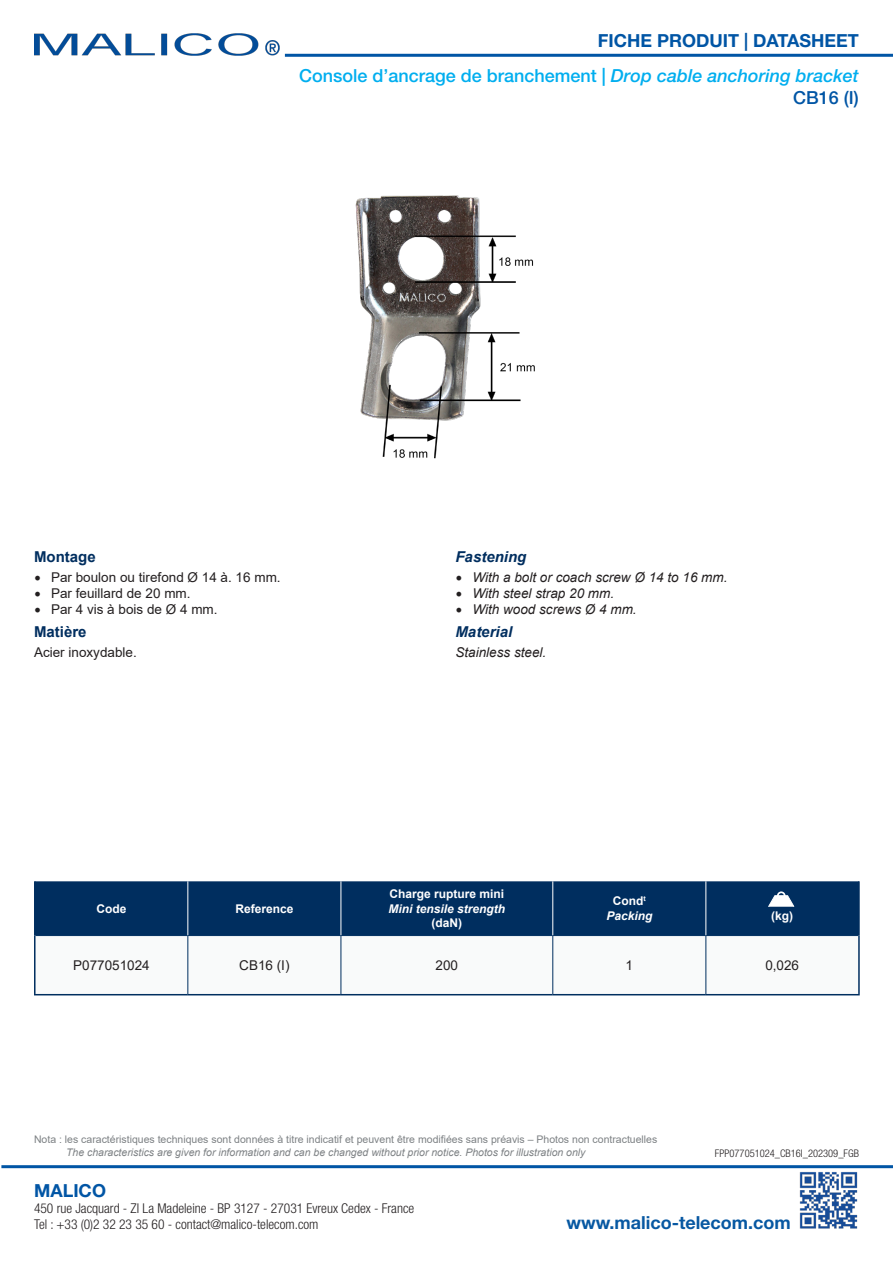
<style>
.page{position:relative;width:893px;height:1263px;background:#fff}
.page>*{position:absolute;margin:0;border:0;box-sizing:border-box;transform-origin:0 0}
.t1{font:500 18px "Helvetica Neue LT Std";color:#00aeef}
.t2{font:700 18px "Helvetica Neue LT Std";color:#0155a5}
.t3{font:700 18px "Helvetica Neue LT Std";color:#0758a2}
.t4{font:500 18px "Helvetica Neue LT Std";color:#0155a5}
.Texte_GB{font:italic 700 15px "Arial";color:#002e5f}
.Sous_titre_F{font:700 15px "Arial";color:#002e5f}
.t5{font:13.5px "Arial";color:#231f20}
.t6{font:300 condensed 13.5px/16.2px "Helvetica Neue LT Std";color:#231f20}
.t7{font:italic 13.5px "Arial";color:#231f20}
.Entete_Tableau{font:700 12px "Arial";color:#fff}
.Entete_Tableau-2{font:italic 700 12px "Arial";color:#fff}
.t8{font:10.5px "Arial";color:#7d8184}
.t9{font:italic 10.5px "Arial";color:#7d8184}
.t10{font:300 condensed 10.5px "Helvetica Neue LT Std";color:#231f20}
.s1{font-style:italic}
.s2{font-family:"Minion Pro";font-size:18px}
.s3{font-family:"Minion Pro";font-style:normal;font-size:18px}
</style>
<div class="page">
<img style="left:34px;top:34px;width:245px;height:22px">
<hr style="left:285px;top:54px;width:608px;height:3px;background:#0155a5">
<hr style="left:1px;top:1165px;width:892px;height:3px;background:#0155a5">
<img style="left:799px;top:1172px;width:59px;height:57px">
<svg style="left:36px;top:936px;width:822px;height:58px"></svg>
<hr style="left:36px;top:935px;width:152px;height:1px;background:#002e5f">
<hr style="left:188px;top:935px;width:153px;height:1px;background:#002e5f">
<hr style="left:341px;top:935px;width:212px;height:1px;background:#002e5f">
<hr style="left:553px;top:935px;width:153px;height:1px;background:#002e5f">
<hr style="left:706px;top:935px;width:152px;height:1px;background:#002e5f">
<hr style="left:34px;top:935px;width:2px;height:59px;background:#002e5f">
<hr style="left:187px;top:936px;width:1px;height:58px;background:#002e5f">
<hr style="left:341px;top:936px;width:1px;height:58px;background:#002e5f">
<hr style="left:552px;top:936px;width:1px;height:58px;background:#002e5f">
<hr style="left:705px;top:936px;width:1px;height:58px;background:#002e5f">
<hr style="left:34px;top:881px;width:2px;height:54px;background:#002e5f">
<hr style="left:34px;top:994px;width:154px;height:1px;background:#002e5f">
<hr style="left:188px;top:994px;width:153px;height:1px;background:#002e5f">
<hr style="left:341px;top:994px;width:212px;height:1px;background:#002e5f">
<hr style="left:553px;top:994px;width:153px;height:1px;background:#002e5f">
<hr style="left:706px;top:994px;width:154px;height:1px;background:#002e5f">
<hr style="left:858px;top:881px;width:2px;height:54px;background:#002e5f">
<hr style="left:858px;top:935px;width:2px;height:59px;background:#002e5f">
<div style="left:35px;top:881px;width:824px;height:54px;background:#002e5f"></div>
<div style="left:777px;top:891px;width:8px;height:9px;border:2px solid #fff;border-radius:50%"></div>
<img style="left:355px;top:195px;width:180px;height:264px">
<p class="t2" style="left:598px;top:29px;width:263px">FICHE PRODUIT | DATASHEET</p>
<p class="t1" style="left:299px;top:65px;width:561px">Console d’ancrage de branchement | <span class="s1">Drop cable anchoring bracket</span></p>
<p class="t4" style="left:793px;top:87px;width:67px">CB16 (I)</p>
<p class="Sous_titre_F" style="left:34px;top:546px;width:63px">Montage</p>
<p class="t5" style="left:34px;top:568px;width:248px"><span class="s2">•</span> Par boulon ou tirefond Ø 14 à. 16 mm.</p>
<p class="t5" style="left:34px;top:584px;width:158px"><span class="s2">•</span> Par feuillard de 20 mm.</p>
<p class="t5" style="left:34px;top:600px;width:185px"><span class="s2">•</span> Par 4 vis à bois de Ø 4 mm.</p>
<p class="Sous_titre_F" style="left:34px;top:621px;width:54px">Matière</p>
<p class="t5" style="left:34px;top:643px;width:104px">Acier inoxydable.</p>
<p class="Texte_GB" style="left:455px;top:546px;width:72px">Fastening</p>
<p class="t7" style="left:455px;top:569px;width:273px"><span class="s3">•</span> With a bolt or coach screw Ø 14 to 16 mm.</p>
<p class="t7" style="left:455px;top:585px;width:160px"><span class="s3">•</span> With steel strap 20 mm.</p>
<p class="t7" style="left:455px;top:601px;width:183px"><span class="s3">•</span> With wood screws Ø 4 mm.</p>
<p class="Texte_GB" style="left:455px;top:621px;width:58px">Material</p>
<p class="t7" style="left:455px;top:644px;width:92px">Stainless steel.</p>
<p class="Entete_Tableau" style="left:96px;top:900px;width:31px">Code</p>
<p class="Entete_Tableau" style="left:235px;top:900px;width:60px">Reference</p>
<p class="Entete_Tableau" style="left:389px;top:885px;width:116px">Charge rupture mini</p>
<p class="Entete_Tableau-2" style="left:388px;top:900px;width:118px">Mini tensile strength</p>
<p class="Entete_Tableau" style="left:432px;top:914px;width:32px">(daN)</p>
<p class="Entete_Tableau" style="left:613px;top:893px;width:34px">Cond<sup>t</sup></p>
<p class="Entete_Tableau-2" style="left:606px;top:907px;width:48px">Packing</p>
<p class="Entete_Tableau" style="left:771px;top:907px;width:23px">(kg)</p>
<p class="t5" style="left:73px;top:956px;width:78px">P077051024</p>
<p class="t5" style="left:239px;top:956px;width:52px">CB16 (I)</p>
<p class="t5" style="left:436px;top:956px;width:24px">200</p>
<p class="t5" style="left:626px;top:956px;width:9px">1</p>
<p class="t5" style="left:765px;top:956px;width:35px">0,026</p>
<p class="t8" style="left:34px;top:1132px;width:625px">Nota : les caractéristiques techniques sont données à titre indicatif et peuvent être modifiées sans préavis – Photos non contractuelles</p>
<p class="t9" style="left:66px;top:1145px;width:521px">The characteristics are given for information and can be changed without prior notice. Photos for illustration only</p>
<p class="t10" style="left:715px;top:1148px;width:145px">FPP077051024_CB16I_202309_FGB</p>
<h1 class="t2" style="left:34px;top:1179px;width:73px">MALICO</h1>
<p class="t6" style="left:34px;top:1200px;width:382px">450 rue Jacquard - ZI La Madeleine - BP 3127 - 27031 Evreux Cedex - France<br>Tel : +33 (0)2 32 23 35 60 - contact@malico-telecom.com</p>
<p class="t3" style="left:566px;top:1211px;width:226px">www.malico-telecom.com</p>
</div>
